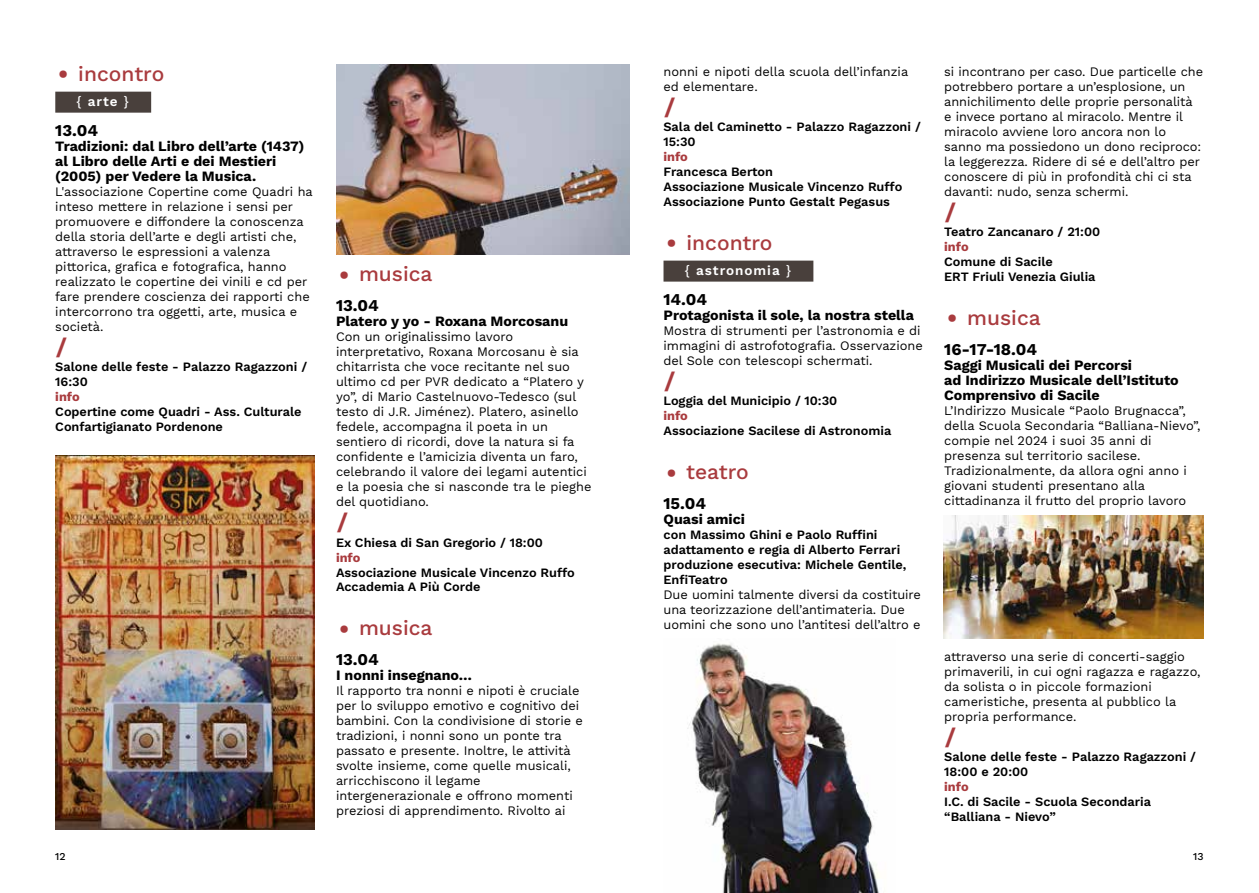
<style>
.page{position:relative;width:1259px;height:893px;background:#fff}
.page>*{position:absolute;margin:0;border:0;box-sizing:border-box;transform-origin:0 0}
.t1{font:500 21px "Work Sans";color:#a93b3e}
.t2{font:800 21px "Jet Brains Mono";color:#a93b3e}
.t3{font:700 16.5px "Work Sans";color:#000}
.t4{font:700 14.25px/15px "Work Sans";color:#000}
.t5{font:600 13.5px "Work Sans";letter-spacing:.07em;color:#fff}
.t6{font:12.75px/15px "Work Sans";color:#000}
.t7{font:600 12.75px/15px "Work Sans";color:#000}
.t8{font:700 12.75px "Work Sans";letter-spacing:-.005em;color:#a93b3e}
.t9{font:500 10.5px "Work Sans";color:#000}
.s1{font-family:"Jet Brains Mono";font-weight:800;font-size:27px}
.s2{font-weight:500}
</style>
<div class="page">
<div style="left:55px;top:92px;width:96px;height:21px;background:#49403c"></div>
<div style="left:663px;top:261px;width:150px;height:21px;background:#49403c"></div>
<img style="left:55px;top:455px;width:260px;height:374px">
<img style="left:336px;top:64px;width:293px;height:190px">
<img style="left:687px;top:643px;width:193px;height:250px">
<img style="left:943px;top:515px;width:260px;height:124px">
<h1 class="t1" style="left:55px;top:58px;width:110px"><span class="s1">•</span> incontro</h1>
<p class="t5" style="left:77px;top:91px;width:54px"><span class="s2">{</span> arte <span class="s2">}</span></p>
<p class="t3" style="left:55px;top:118px;width:44px">13.04</p>
<p class="t4" style="left:55px;top:138px;width:251px">Tradizioni: dal Libro dell’arte (1437) al Libro delle Arti e dei Mestieri (2005) per Vedere la Musica.</p>
<p class="t6" style="left:55px;top:185px;width:259px">L'associazione Copertine come Quadri ha inteso mettere in relazione i sensi per promuovere e diffondere la conoscenza della storia dell’arte e degli artisti che, attraverso le espressioni a valenza pittorica, grafica e fotografica, hanno realizzato le copertine dei vinili e cd per fare prendere coscienza dei rapporti che intercorrono tra oggetti, arte, musica e società.</p>
<h1 class="t2" style="left:55px;top:333px;width:14px">/</h1>
<p class="t7" style="left:55px;top:359px;width:253px">Salone delle feste - Palazzo Ragazzoni /<br>16:30</p>
<p class="t8" style="left:55px;top:387px;width:26px">info</p>
<p class="t7" style="left:55px;top:404px;width:248px">Copertine come Quadri - Ass. Culturale<br>Confartigianato Pordenone</p>
<h1 class="t1" style="left:336px;top:258px;width:98px"><span class="s1">•</span> musica</h1>
<p class="t3" style="left:336px;top:293px;width:44px">13.04</p>
<p class="t4" style="left:336px;top:313px;width:234px">Platero y yo - Roxana Morcosanu</p>
<p class="t6" style="left:336px;top:330px;width:257px">Con un originalissimo lavoro interpretativo, Roxana Morcosanu è sia chitarrista che voce recitante nel suo ultimo cd per PVR dedicato a “Platero y yo”, di Mario Castelnuovo-Tedesco (sul testo di J.R. Jiménez). Platero, asinello fedele, accompagna il poeta in un sentiero di ricordi, dove la natura si fa confidente e l’amicizia diventa un faro, celebrando il valore dei legami autentici e la poesia che si nasconde tra le pieghe del quotidiano.</p>
<h1 class="t2" style="left:336px;top:509px;width:14px">/</h1>
<p class="t7" style="left:336px;top:534px;width:208px">Ex Chiesa di San Gregorio / 18:00</p>
<p class="t8" style="left:336px;top:547px;width:26px">info</p>
<p class="t7" style="left:336px;top:564px;width:240px">Associazione Musicale Vincenzo Ruffo<br>Accademia A Più Corde</p>
<h1 class="t1" style="left:336px;top:612px;width:98px"><span class="s1">•</span> musica</h1>
<p class="t3" style="left:336px;top:647px;width:44px">13.04</p>
<p class="t4" style="left:336px;top:667px;width:138px">I nonni insegnano…</p>
<p class="t6" style="left:336px;top:684px;width:248px">Il rapporto tra nonni e nipoti è cruciale per lo sviluppo emotivo e cognitivo dei bambini. Con la condivisione di storie e tradizioni, i nonni sono un ponte tra passato e presente. Inoltre, le attività svolte insieme, come quelle musicali, arricchiscono il legame intergenerazionale e offrono momenti preziosi di apprendimento. Rivolto ai</p>
<p class="t6" style="left:663px;top:64px;width:246px">nonni e nipoti della scuola dell’infanzia ed elementare.</p>
<h1 class="t2" style="left:663px;top:93px;width:14px">/</h1>
<p class="t7" style="left:663px;top:119px;width:259px">Sala del Caminetto - Palazzo Ragazzoni /<br>15:30</p>
<p class="t8" style="left:663px;top:147px;width:26px">info</p>
<p class="t7" style="left:663px;top:164px;width:240px">Francesca Berton<br>Associazione Musicale Vincenzo Ruffo<br>Associazione Punto Gestalt Pegasus</p>
<h1 class="t1" style="left:663px;top:227px;width:110px"><span class="s1">•</span> incontro</h1>
<p class="t5" style="left:685px;top:260px;width:108px"><span class="s2">{</span> astronomia <span class="s2">}</span></p>
<p class="t3" style="left:663px;top:287px;width:45px">14.04</p>
<p class="t4" style="left:663px;top:307px;width:252px">Protagonista il sole, la nostra stella</p>
<p class="t6" style="left:663px;top:324px;width:261px">Mostra di strumenti per l’astronomia e di immagini di astrofotografia. Osservazione del Sole con telescopi schermati.</p>
<h1 class="t2" style="left:663px;top:367px;width:14px">/</h1>
<p class="t7" style="left:663px;top:393px;width:175px">Loggia del Municipio / 10:30</p>
<p class="t8" style="left:663px;top:406px;width:26px">info</p>
<p class="t7" style="left:663px;top:423px;width:229px">Associazione Sacilese di Astronomia</p>
<h1 class="t1" style="left:663px;top:456px;width:87px"><span class="s1">•</span> teatro</h1>
<p class="t3" style="left:663px;top:491px;width:44px">15.04</p>
<p class="t4" style="left:663px;top:511px;width:83px">Quasi amici</p>
<p class="t7" style="left:663px;top:526px;width:244px">con Massimo Ghini e Paolo Ruffini adattamento e regia di Alberto Ferrari produzione esecutiva: Michele Gentile,<br>EnfiTeatro</p>
<p class="t6" style="left:663px;top:588px;width:259px">Due uomini talmente diversi da costituire una teorizzazione dell’antimateria. Due uomini che sono uno l’antitesi dell’altro e</p>
<p class="t6" style="left:944px;top:64px;width:260px">si incontrano per caso. Due particelle che potrebbero portare a un’esplosione, un annichilimento delle proprie personalità e invece portano al miracolo. Mentre il miracolo avviene loro ancora non lo sanno ma possiedono un dono reciproco: la leggerezza. Ridere di sé e dell’altro per conoscere di più in profondità chi ci sta davanti: nudo, senza schermi.</p>
<h1 class="t2" style="left:944px;top:198px;width:14px">/</h1>
<p class="t7" style="left:944px;top:224px;width:157px">Teatro Zancanaro / 21:00</p>
<p class="t8" style="left:944px;top:237px;width:26px">info</p>
<p class="t7" style="left:944px;top:254px;width:153px">Comune di Sacile<br>ERT Friuli Venezia Giulia</p>
<h1 class="t1" style="left:944px;top:302px;width:98px"><span class="s1">•</span> musica</h1>
<p class="t3" style="left:944px;top:336px;width:94px">16-17-18.04</p>
<p class="t4" style="left:944px;top:357px;width:236px">Saggi Musicali dei Percorsi<br>ad Indirizzo Musicale dell’Istituto<br>Comprensivo di Sacile</p>
<p class="t6" style="left:944px;top:403px;width:258px">L’Indirizzo Musicale “Paolo Brugnacca”, della Scuola Secondaria “Balliana-Nievo”, compie nel 2024 i suoi 35 anni di presenza sul territorio sacilese.<br>Tradizionalmente, da allora ogni anno i giovani studenti presentano alla cittadinanza il frutto del proprio lavoro</p>
<p class="t6" style="left:944px;top:649px;width:258px">attraverso una serie di concerti-saggio primaverili, in cui ogni ragazza e ragazzo, da solista o in piccole formazioni cameristiche, presenta al pubblico la propria performance.</p>
<h1 class="t2" style="left:944px;top:723px;width:14px">/</h1>
<p class="t7" style="left:944px;top:749px;width:253px">Salone delle feste - Palazzo Ragazzoni /<br>18:00 e 20:00</p>
<p class="t8" style="left:944px;top:777px;width:26px">info</p>
<p class="t7" style="left:944px;top:794px;width:208px">I.C. di Sacile - Scuola Secondaria “Balliana - Nievo”</p>
<p class="t9" style="left:55px;top:849px;width:12px">12</p>
<p class="t9" style="left:1193px;top:849px;width:12px">13</p>
</div>
